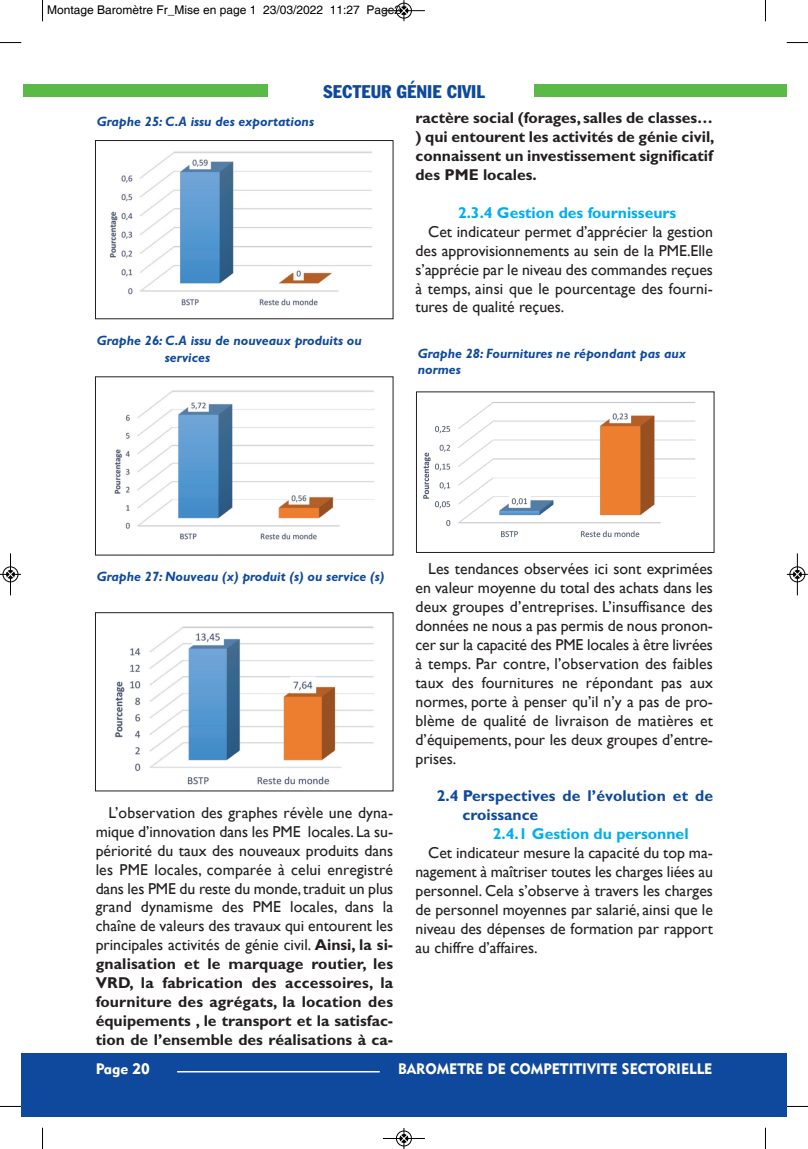
<style>
.page{position:relative;width:808px;height:1149px;background:#fff}
.page>*{position:absolute;margin:0;border:0;box-sizing:border-box;transform-origin:0 0}
.t1{font:condensed 18px "Franklin Gothic BT";color:#0f499d}
.t2{font:15.75px/18.9px "Gill Sans";color:#231f20;text-align:justify}
.t3{font:700 15.75px/18.9px "Gill Sans";color:#231f20;text-align:justify}
.t4{font:700 15.75px "Gill Sans";color:#00aeef}
.t5{font:700 15.75px/18.9px "Gill Sans";letter-spacing:.01em;color:#0f499d}
.t6{font:15px "Geometric 415 BT Black A";color:#fff;scale:.95 1}
.t7{font:15px "Geometric 415 BT Black A";color:#fff}
.t8{font:italic 700 13.5px/16.2px "Gill Sans";color:#0f499d}
.t9{font:12px "Helvetica";color:#000}
.s1{font-weight:700}
</style>
<div class="page">
<div style="left:766px;top:1052px;width:21px;height:64px;background:#0f499d"></div>
<div style="left:766px;top:84px;width:21px;height:13px;background:#59ba47"></div>
<div style="left:23px;top:84px;width:244px;height:13px;background:#59ba47"></div>
<div style="left:534px;top:84px;width:231px;height:13px;background:#59ba47"></div>
<div style="left:22px;top:1052px;width:744px;height:64px;background:#0f499d"></div>
<hr style="left:177px;top:1070px;width:203px;height:2px;background:#fff">
<img style="left:109px;top:151px;width:263px;height:155px">
<div style="left:95px;top:140px;width:298px;height:179px;border:1px solid #231f20"></div>
<img style="left:114px;top:390px;width:260px;height:150px">
<img style="left:423px;top:402px;width:273px;height:136px">
<img style="left:115px;top:626px;width:259px;height:159px">
<div style="left:95px;top:612px;width:298px;height:179px;border:1px solid #231f20"></div>
<svg style="left:42px;top:0;width:1px;height:21px"></svg>
<svg style="left:0;top:42px;width:21px;height:1px"></svg>
<svg style="left:765px;top:0;width:1px;height:21px"></svg>
<svg style="left:787px;top:42px;width:21px;height:1px"></svg>
<svg style="left:42px;top:1127px;width:1px;height:21px"></svg>
<svg style="left:0;top:1105px;width:21px;height:1px"></svg>
<svg style="left:765px;top:1127px;width:1px;height:21px"></svg>
<svg style="left:787px;top:1105px;width:21px;height:1px"></svg>
<div style="left:396px;top:3px;width:16px;height:16px;border:1px solid #fff;border-radius:50%"></div>
<hr style="left:383px;top:10px;width:42px;height:1px;background:#000">
<div style="left:396px;top:3px;width:16px;height:15px;border:1px solid #000;border-radius:50%"></div>
<svg style="left:400px;top:0;width:8px;height:21px"></svg>
<div style="left:396px;top:1130px;width:16px;height:16px;border:1px solid #fff;border-radius:50%"></div>
<hr style="left:383px;top:1137px;width:42px;height:1px;background:#000">
<div style="left:396px;top:1130px;width:16px;height:15px;border:1px solid #000;border-radius:50%"></div>
<svg style="left:400px;top:1128px;width:8px;height:20px"></svg>
<hr style="left:10px;top:553px;width:1px;height:42px;background:#000">
<div style="left:3px;top:566px;width:15px;height:16px;border:1px solid #000;border-radius:50%"></div>
<svg style="left:0;top:570px;width:21px;height:8px"></svg>
<div style="left:789px;top:566px;width:16px;height:16px;border:1px solid #fff;border-radius:50%"></div>
<hr style="left:797px;top:553px;width:1px;height:42px;background:#000">
<div style="left:790px;top:566px;width:15px;height:16px;border:1px solid #000;border-radius:50%"></div>
<svg style="left:787px;top:570px;width:21px;height:8px"></svg>
<p class="t9" style="left:47px;top:2px;width:362px">Montage Baromètre Fr_Mise en page 1 23/03/2022 11:27 Page20</p>
<p class="t8" style="left:97px;top:114px;width:219px">Graphe 25: C.A issu des exportations</p>
<p class="t1" style="left:323px;top:85px;width:163px">SECTEUR GÉNIE CIVIL</p>
<p class="t3" style="left:415px;top:110px;width:300px">ractère social (forages, salles de classes… ) qui entourent les activités de génie civil, connaissent un investissement significatif des PME locales.</p>
<p class="t4" style="left:458px;top:206px;width:220px">2.3.4 Gestion des fournisseurs</p>
<p class="t2" style="left:415px;top:222px;width:299px;text-indent:13px">Cet indicateur permet d’apprécier la gestion des approvisionnements au sein de la PME.Elle s’apprécie par le niveau des commandes reçues à temps, ainsi que le pourcentage des fourni&shy;tures de qualité reçues.</p>
<p class="t8" style="left:165px;top:334px;width:198px;text-indent:-68px">Graphe 26: C.A issu de nouveaux produits ou services</p>
<p class="t8" style="left:418px;top:346px;width:270px">Graphe 28: Fournitures ne répondant pas aux normes</p>
<p class="t8" style="left:97px;top:569px;width:289px">Graphe 27: Nouveau (x) produit (s) ou service (s)</p>
<p class="t2" style="left:96px;top:802px;width:299px;text-indent:13px">L’observation des graphes révèle une dyna&shy;mique d’innovation dans les PME locales. La su&shy;périorité du taux des nouveaux produits dans les PME locales, comparée à celui enregistré dans les PME du reste du monde,traduit un plus grand dynamisme des PME locales, dans la chaîne de valeurs des travaux qui entourent les principales activités de génie civil. <span class="s1">Ainsi, la si&shy;gnalisation et le marquage routier, les VRD, la fabrication des accessoires, la fourniture des agrégats, la location des équipements , le transport et la satisfac&shy;tion de l’ensemble des réalisations à ca-</span></p>
<p class="t2" style="left:415px;top:559px;width:299px;text-indent:13px">Les tendances observées ici sont exprimées en valeur moyenne du total des achats dans les deux groupes d’entreprises. L’insuffisance des données ne nous a pas permis de nous pronon&shy;cer sur la capacité des PME locales à être livrées à temps. Par contre, l’observation des faibles taux des fournitures ne répondant pas aux normes, porte à penser qu’il n’y a pas de pro&shy;blème de qualité de livraison de matières et d’équipements, pour les deux groupes d’entre&shy;prises.</p>
<p class="t5" style="left:463px;top:787px;width:252px;text-indent:-26px">2.4 Perspectives de l’évolution et de croissance</p>
<p class="t4" style="left:493px;top:827px;width:197px">2.4.1 Gestion du personnel</p>
<p class="t2" style="left:415px;top:843px;width:299px;text-indent:13px">Cet indicateur mesure la capacité du top ma&shy;nagement à maîtriser toutes les charges liées au personnel. Cela s’observe à travers les charges de personnel moyennes par salarié, ainsi que le niveau des dépenses de formation par rapport au chiffre d’affaires.</p>
<p class="t7" style="left:96px;top:1062px;width:56px">Page 20</p>
<p class="t6" style="left:398px;top:1062px;width:332px">BAROMETRE DE COMPETITIVITE SECTORIELLE</p>
</div>
